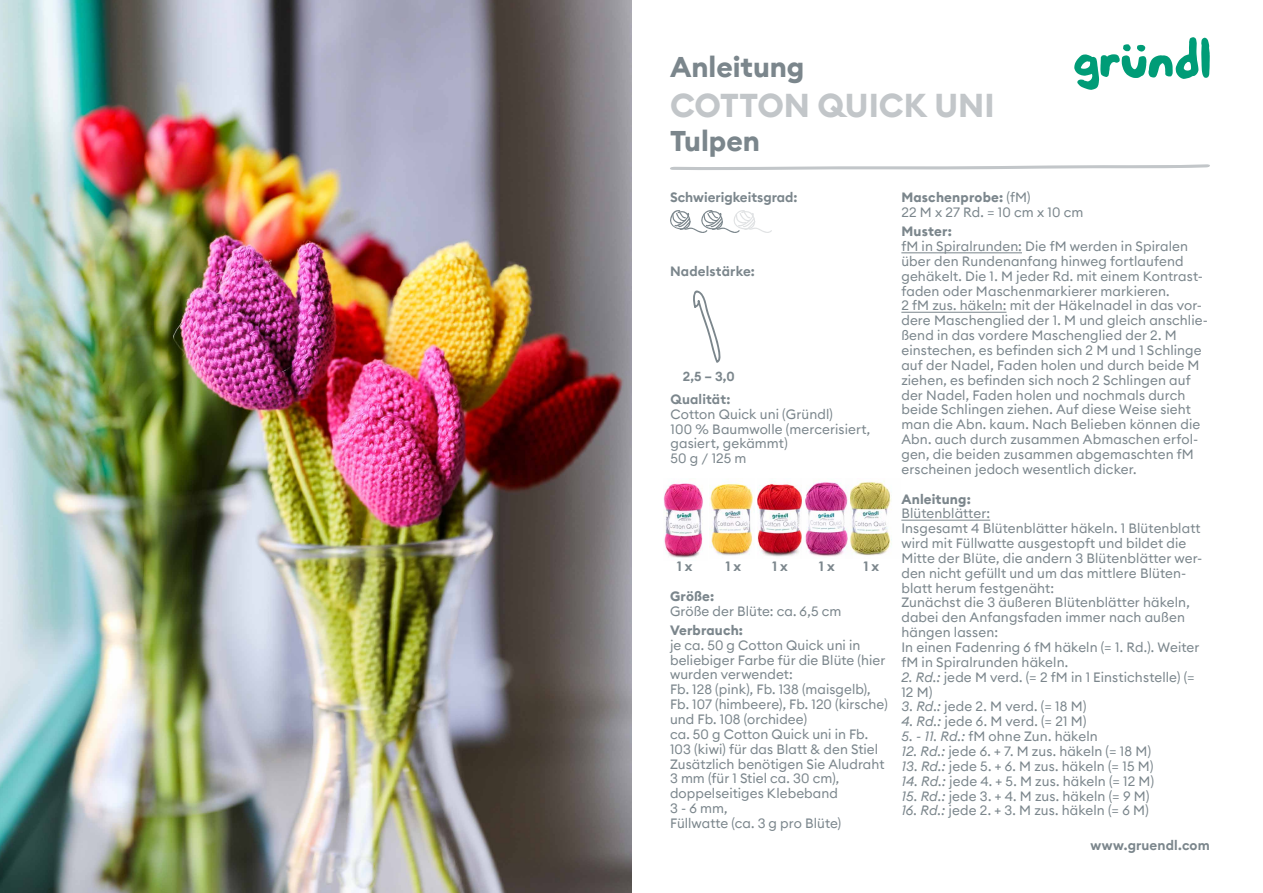
<style>
.page{position:relative;width:1263px;height:893px;background:#fff}
.page>*{position:absolute;margin:0;border:0;box-sizing:border-box;transform-origin:0 0}
.t1{font:700 33px "Euclid Circular B";color:#c2c6c9}
.t2{font:700 28.5px "Euclid Circular B";color:#7b868c}
.t3{font:13.5px/14.9px "Euclid Circular B";letter-spacing:.005em;color:#7b868c}
.t4{font:600 13.5px "Euclid Circular B";letter-spacing:.005em;color:#7b868c}
.t5{font:700 13.5px "Euclid Circular B";letter-spacing:.01em;color:#7b868c}
.t6{font:600 13.05px "Euclid Circular B";color:#7b868c}
.s1{font-weight:700}
.s2{font-style:italic}
</style>
<div class="page">
<svg style="left:693px;top:290px;width:28px;height:73px"></svg>
<svg style="left:670px;top:164px;width:540px;height:6px"></svg>
<svg style="left:1074px;top:37px;width:136px;height:53px"></svg>
<hr style="left:901px;top:252px;width:121px;height:1px;background:#7b868c">
<hr style="left:901px;top:312px;width:105px;height:1px;background:#7b868c">
<hr style="left:901px;top:520px;width:89px;height:1px;background:#7b868c">
<img style="left:663px;top:483px;width:40px;height:75px">
<img style="left:710px;top:483px;width:44px;height:73px">
<img style="left:757px;top:481px;width:88px;height:76px">
<img style="left:845px;top:480px;width:47px;height:75px">
<svg style="left:670px;top:210px;width:102px;height:23px"></svg>
<img style="left:0;top:0;width:631px;height:893px">
<h2 class="t2" style="left:670px;top:48px;width:136px">Anleitung</h2>
<h1 class="t1" style="left:670px;top:84px;width:326px">COTTON QUICK UNI</h1>
<h2 class="t2" style="left:670px;top:122px;width:91px">Tulpen</h2>
<p class="t4" style="left:670px;top:189px;width:129px">Schwierigkeitsgrad:</p>
<p class="t4" style="left:670px;top:262px;width:86px">Nadelstärke:</p>
<p class="t6" style="left:683px;top:368px;width:53px">2,5 – 3,0</p>
<p class="t4" style="left:670px;top:390px;width:61px">Qualität:</p>
<p class="t3" style="left:670px;top:406px;width:201px">Cotton Quick uni (Gründl)<br>100 % Baumwolle (mercerisiert, gasiert, gekämmt)<br>50 g / 125 m</p>
<p class="t4" style="left:677px;top:558px;width:17px">1 x</p>
<p class="t4" style="left:725px;top:558px;width:17px">1 x</p>
<p class="t4" style="left:772px;top:558px;width:17px">1 x</p>
<p class="t4" style="left:819px;top:558px;width:17px">1 x</p>
<p class="t4" style="left:863px;top:558px;width:17px">1 x</p>
<p class="t5" style="left:670px;top:587px;width:46px">Größe:</p>
<p class="t3" style="left:670px;top:603px;width:173px">Größe der Blüte: ca. 6,5 cm</p>
<p class="t5" style="left:670px;top:621px;width:74px">Verbrauch:</p>
<p class="t3" style="left:670px;top:637px;width:219px">je ca. 50 g Cotton Quick uni in beliebiger Farbe für die Blüte (hier wurden verwendet:<br>Fb. 128 (pink), Fb. 138 (maisgelb),<br>Fb. 107 (himbeere), Fb. 120 (kirsche) und Fb. 108 (orchidee)<br>ca. 50 g Cotton Quick uni in Fb.<br>103 (kiwi) für das Blatt &amp; den Stiel<br>Zusätzlich benötigen Sie Aludraht<br>3 mm (für 1 Stiel ca. 30 cm), doppelseitiges Klebeband<br>3 - 6 mm,<br>Füllwatte (ca. 3 g pro Blüte)</p>
<p class="t3" style="left:901px;top:190px;width:184px"><span class="s1">Maschenprobe:</span> (fM)<br>22 M x 27 Rd. = 10 cm x 10 cm</p>
<p class="t5" style="left:901px;top:223px;width:52px">Muster:</p>
<p class="t3" style="left:901px;top:239px;width:308px">fM in Spiralrunden: Die fM werden in Spiralen über den Rundenanfang hinweg fortlaufend gehäkelt. Die 1. M jeder Rd. mit einem Kontrast&shy;faden oder Maschenmarkierer markieren.<br>2 fM zus. häkeln: mit der Häkelnadel in das vor&shy;dere Maschenglied der 1. M und gleich anschlie&shy;ßend in das vordere Maschenglied der 2. M einstechen, es befinden sich 2 M und 1 Schlinge auf der Nadel, Faden holen und durch beide M ziehen, es befinden sich noch 2 Schlingen auf der Nadel, Faden holen und nochmals durch beide Schlingen ziehen. Auf diese Weise sieht man die Abn. kaum. Nach Belieben können die Abn. auch durch zusammen Abmaschen erfol&shy;gen, die beiden zusammen abgemaschten fM erscheinen jedoch wesentlich dicker.</p>
<p class="t5" style="left:901px;top:490px;width:71px">Anleitung:</p>
<p class="t3" style="left:901px;top:506px;width:302px">Blütenblätter:<br>Insgesamt 4 Blütenblätter häkeln. 1 Blütenblatt wird mit Füllwatte ausgestopft und bildet die Mitte der Blüte, die andern 3 Blütenblätter wer&shy;den nicht gefüllt und um das mittlere Blüten&shy;blatt herum festgenäht:<br>Zunächst die 3 äußeren Blütenblätter häkeln, dabei den Anfangsfaden immer nach außen hängen lassen:<br>In einen Fadenring 6 fM häkeln (= 1. Rd.). Weiter fM in Spiralrunden häkeln.</p>
<p class="t3" style="left:901px;top:669px;width:295px"><span class="s2">2. Rd.:</span> jede M verd. (= 2 fM in 1 Einstichstelle) (=<br>12 M)</p>
<p class="t3" style="left:901px;top:699px;width:186px"><span class="s2">3. Rd.:</span> jede 2. M verd. (= 18 M)</p>
<p class="t3" style="left:901px;top:714px;width:186px"><span class="s2">4. Rd.:</span> jede 6. M verd. (= 21 M)</p>
<p class="t3" style="left:901px;top:729px;width:198px"><span class="s2">5. - 11. Rd.:</span> fM ohne Zun. häkeln</p>
<p class="t3" style="left:901px;top:744px;width:251px"><span class="s2">12. Rd.:</span> jede 6. + 7. M zus. häkeln (= 18 M)</p>
<p class="t3" style="left:901px;top:758px;width:253px"><span class="s2">13. Rd.:</span> jede 5. + 6. M zus. häkeln (= 15 M)</p>
<p class="t3" style="left:901px;top:773px;width:254px"><span class="s2">14. Rd.:</span> jede 4. + 5. M zus. häkeln (= 12 M)</p>
<p class="t3" style="left:901px;top:788px;width:250px"><span class="s2">15. Rd.:</span> jede 3. + 4. M zus. häkeln (= 9 M)</p>
<p class="t3" style="left:901px;top:803px;width:249px"><span class="s2">16. Rd.:</span> jede 2. + 3. M zus. häkeln (= 6 M)</p>
<p class="t4" style="left:1091px;top:836px;width:121px">www.gruendl.com</p>
</div>
